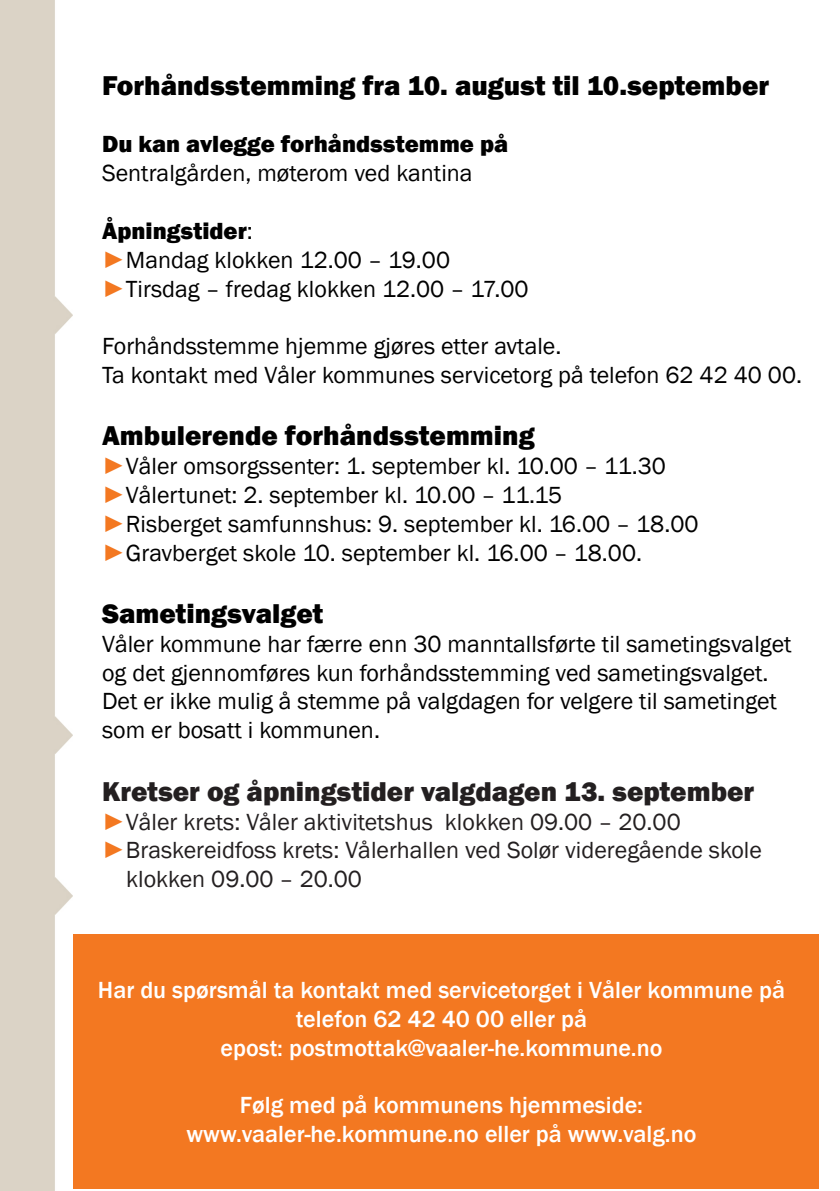
<style>
.page{position:relative;width:840px;height:1191px;background:#fff}
.page>*{position:absolute;margin:0;border:0;box-sizing:border-box;transform-origin:0 0}
.t1{font:800 28px "Franklin Gothic";color:#000}
.t2{font:800 28px "Franklin Gothic";color:#231f20}
.t3{font:24px/28.8px "Franklin Gothic";color:#000}
.t4{font:500 24px/28.8px "Franklin Gothic";color:#fff;text-align:center}
.t5{font:24px "Franklin Gothic";color:#231f20}
.t6{font:800 24px "Franklin Gothic";color:#000}
.s1{font-weight:800}
.s2{color:#f37821}
</style>
<div class="page">
<div style="left:65px;top:933px;width:753px;height:255px;background:#f37821"></div>
<img style="left:0;top:0;width:72px;height:1191px">
<p class="t1" style="left:102px;top:67px;width:668px">Forhåndsstemming fra 10. august til 10.september</p>
<p class="t6" style="left:102px;top:129px;width:407px">Du kan avlegge forhåndsstemme på</p>
<p class="t3" style="left:102px;top:159px;width:372px">Sentralgården, møterom ved kantina</p>
<p class="t3" style="left:102px;top:217px;width:427px"><span class="s1">Åpningstider</span>:<br><span class="s2">►</span>Mandag klokken 12.00 – 19.00 <span class="s2">►</span>Tirsdag – fredag klokken 12.00 – 17.00</p>
<p class="t3" style="left:102px;top:332px;width:701px">Forhåndsstemme hjemme gjøres etter avtale.<br>Ta kontakt med Våler kommunes servicetorg på telefon 62 42 40 00.</p>
<p class="t1" style="left:102px;top:418px;width:434px">Ambulerende forhåndsstemming</p>
<p class="t3" style="left:102px;top:452px;width:597px"><span class="s2">►</span>Våler omsorgssenter: 1. september kl. 10.00 – 11.30 <span class="s2">►</span>Vålertunet: 2. september kl. 10.00 – 11.15<br><span class="s2">►</span>Risberget samfunnshus: 9. september kl. 16.00 – 18.00 <span class="s2">►</span>Gravberget skole 10. september kl. 16.00 – 18.00.</p>
<p class="t1" style="left:102px;top:595px;width:222px">Sametingsvalget</p>
<p class="t3" style="left:102px;top:630px;width:690px">Våler kommune har færre enn 30 manntallsførte til sametingsvalget og det gjennomføres kun forhåndsstemming ved sametingsvalget.<br>Det er ikke mulig å stemme på valgdagen for velgere til sametinget som er bosatt i kommunen.</p>
<p class="t2" style="left:102px;top:773px;width:653px">Kretser og åpningstider valgdagen 13. september</p>
<p class="t5" style="left:102px;top:806px;width:580px"><span class="s2">►</span>Våler krets: Våler aktivitetshus klokken 09.00 – 20.00</p>
<p class="t5" style="left:102px;top:835px;width:661px"><span class="s2">►</span>Braskereidfoss krets: Vålerhallen ved Solør videregående skole</p>
<p class="t5" style="left:126px;top:864px;width:237px">klokken 09.00 – 20.00</p>
<p class="t4" style="left:98px;top:976px;width:688px">Har du spørsmål ta kontakt med servicetorget i Våler kommune på telefon 62 42 40 00 eller på<br>epost: postmottak@vaaler-he.kommune.no</p>
<p class="t4" style="left:186px;top:1091px;width:511px">Følg med på kommunens hjemmeside: www.vaaler-he.kommune.no eller på www.valg.no</p>
</div>
